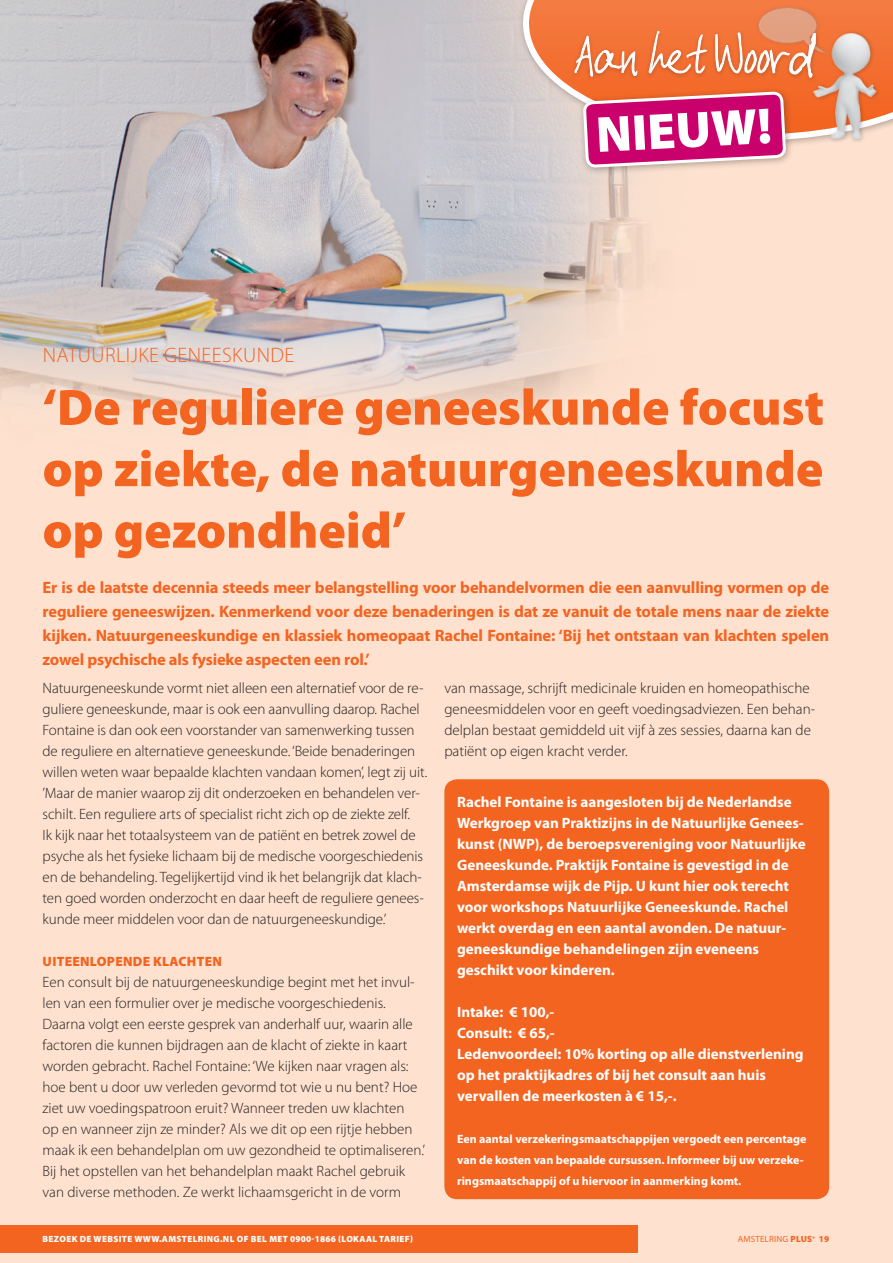
<style>
.page{position:relative;width:893px;height:1263px;background:#fee2cf}
.page>*{position:absolute;margin:0;border:0;box-sizing:border-box;transform-origin:0 0}
.t1{font:900 51px/61.5px "Myriad Pro";color:#f36421;text-align:justify}
.t2{font:900 51px "Myriad Pro";color:#fff}
.t3{font:300 21px "Myriad Pro";color:#f36421}
.t4{font:700 16.5px/24px "Myriad Pro";letter-spacing:-.01em;color:#f36421;text-align:justify}
.t5{font:300 15px/21px "Myriad Pro";color:#231f20}
.t6{font:700 15px/21px "Myriad Pro";color:#fff}
.t7{font:900 13.5px "Myriad Pro";color:#f36421}
.t8{font:700 12px/21px "Myriad Pro";color:#fff}
.t9{font:900 9px "Myriad Pro";letter-spacing:.02em;color:#fff}
.t10{font:9px "Myriad Pro";letter-spacing:.02em;color:#f36421}
.s1{font-weight:900}
</style>
<div class="page">
<img style="left:0;top:0;width:644px;height:418px">
<div style="left:444px;top:779px;width:385px;height:420px;background:#f36421;border-radius:13px"></div>
<svg style="left:523px;top:0;width:370px;height:140px;background:#ec956d"></svg>
<img style="left:748px;top:2px;width:143px;height:143px">
<div style="left:0;top:1225px;width:638px;height:27px;background:#f36421"></div>
<div style="left:577px;top:86px;width:216px;height:90px;background:#231f20;opacity:.35"></div>
<svg style="left:582px;top:93px;width:203px;height:73px;background:#d12b7b"></svg>
<div style="left:571px;top:27px;width:249px;height:55px;background:#231f20;opacity:.35"></div>
<svg style="left:574px;top:31px;width:242px;height:47px;background:#ee8b5d"></svg>
<h1 class="t2" style="left:594px;top:106px;width:177px;rotate:-3deg">NIEUW!</h1>
<h2 class="t3" style="left:43px;top:343px;width:26px">Natuurli</h2>
<h2 class="t3" style="left:131px;top:343px;width:60px">jke Geneeskunde</h2>
<h1 class="t1" style="left:43px;top:377px;width:783px">‘De reguliere geneeskunde focust op ziekte, de natuurgeneeskunde op gezondheid’</h1>
<p class="t4" style="left:43px;top:574px;width:788px">Er is de laatste decennia steeds meer belangstelling voor behandelvormen die een aanvulling vormen op de reguliere geneeswijzen. Kenmerkend voor deze benaderingen is dat ze vanuit de totale mens naar de ziekte kijken. Natuurgeneeskundige en klassiek homeopaat Rachel Fontaine: ‘Bij het ontstaan van klachten spelen zowel psychische als fysieke aspecten een rol.’</p>
<p class="t5" style="left:43px;top:678px;width:386px">Natuurgeneeskunde vormt niet alleen een alternatief voor de re&shy;guliere geneeskunde, maar is ook een aanvulling daarop. Rachel Fontaine is dan ook een voorstander van samenwerking tussen de reguliere en alternatieve geneeskunde. ‘Beide benaderingen willen weten waar bepaalde klachten vandaan komen’, legt zij uit. ’Maar de manier waarop zij dit onderzoeken en behandelen ver&shy;schilt. Een reguliere arts of specialist richt zich op de ziekte zelf.<br>Ik kijk naar het totaalsysteem van de patiënt en betrek zowel de psyche als het fysieke lichaam bij de medische voorgeschiedenis en de behandeling. Tegelijkertijd vind ik het belangrijk dat klach&shy;ten goed worden onderzocht en daar heeft de reguliere genees&shy;kunde meer middelen voor dan de natuurgeneeskundige.’</p>
<p class="t7" style="left:43px;top:954px;width:18px">Uiteen</p>
<p class="t7" style="left:90px;top:954px;width:26px">lopen</p>
<p class="t7" style="left:133px;top:954px;width:64px">de klachten</p>
<p class="t5" style="left:43px;top:972px;width:384px">Een consult bij de natuurgeneeskundige begint met het invul&shy;len van een formulier over je medische voorgeschiedenis.<br>Daarna volgt een eerste gesprek van anderhalf uur, waarin alle factoren die kunnen bijdragen aan de klacht of ziekte in kaart worden gebracht. Rachel Fontaine: ‘We kijken naar vragen als: hoe bent u door uw verleden gevormd tot wie u nu bent? Hoe ziet uw voedingspatroon eruit? Wanneer treden uw klachten<br>op en wanneer zijn ze minder? Als we dit op een rijtje hebben maak ik een behandelplan om uw gezondheid te optimaliseren.’ Bij het opstellen van het behandelplan maakt Rachel gebruik van diverse methoden. Ze werkt lichaamsgericht in de vorm</p>
<p class="t5" style="left:444px;top:678px;width:372px">van massage, schrijft medicinale kruiden en homeopathische geneesmiddelen voor en geeft voedingsadviezen. Een behan&shy;delplan bestaat gemiddeld uit vijf à zes sessies, daarna kan de patiënt op eigen kracht verder.</p>
<p class="t6" style="left:457px;top:791px;width:350px">Rachel Fontaine is aangesloten bij de Nederlandse Werkgroep van Praktizijns in de Natuurlijke Genees&shy;kunst (NWP), de beroepsvereniging voor Natuurlijke Geneeskunde. Praktijk Fontaine is gevestigd in de Amsterdamse wijk de Pijp. U kunt hier ook terecht voor workshops Natuurlijke Geneeskunde. Rachel werkt overdag en een aantal avonden. De natuur&shy;geneeskundige behandelingen zijn eveneens geschikt voor kinderen.</p>
<p class="t6" style="left:457px;top:1001px;width:348px">Intake: € 100,-<br>Consult: € 65,-<br>Ledenvoordeel: 10% korting op alle dienstverlening op het praktijkadres of bij het consult aan huis vervallen de meerkosten à € 15,-.</p>
<p class="t8" style="left:457px;top:1128px;width:351px">Een aantal verzekeringsmaatschappijen vergoedt een percentage van de kosten van bepaalde cursussen. Informeer bij uw verzeke&shy;ringsmaatschappij of u hiervoor in aanmerking komt.</p>
<p class="t9" style="left:43px;top:1233px;width:59px">Bezoek de web</p>
<p class="t9" style="left:113px;top:1233px;width:11px">site</p>
<p class="t9" style="left:134px;top:1233px;width:10px">www</p>
<p class="t9" style="left:159px;top:1233px;width:118px">.amstelring.NL of bel met</p>
<p class="t9" style="left:290px;top:1233px;width:71px">0900-1866 (lokaa</p>
<p class="t9" style="left:372px;top:1233px;width:13px">l tarie</p>
<p class="t9" style="left:405px;top:1233px;width:10px">f)</p>
<p class="t10" style="left:738px;top:1234px;width:93px">AMSTELRING <span class="s1">Plus</span><sup>+</sup> <span class="s1">19</span></p>
</div>
